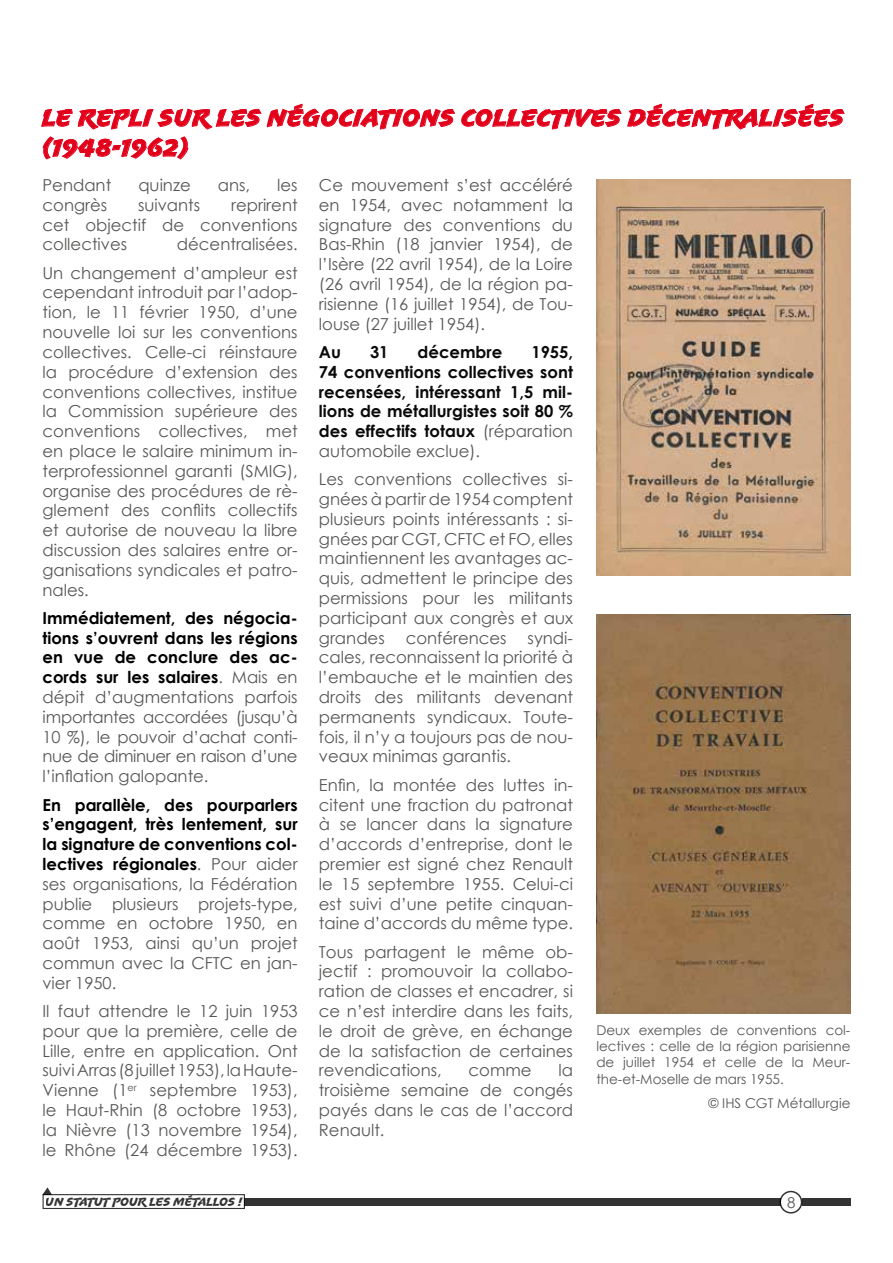
<style>
.page{position:relative;width:893px;height:1263px;background:#fff}
.page>*{position:absolute;margin:0;border:0;box-sizing:border-box;transform-origin:0 0}
.t1{font:24px/30px "Uppercut Angle";letter-spacing:.03em;color:#e2001a}
.t2{font:16.5px/19.8px "Century Gothic";color:#575756;text-align:justify}
.t3{font:700 16.5px/19.8px "Century Gothic";color:#0a0a0a;text-align:justify}
.t4{font:15px "Century Gothic";color:#575756}
.t5{font:13.5px/16.2px "Century Gothic";color:#575756;text-align:justify}
.t6{font:12px "Uppercut Angle";color:#000}
.s1{font-weight:700;color:#000}
.s2{font-weight:400;color:#575756}
</style>
<div class="page">
<div style="left:245px;top:1198px;width:536px;height:7px;background:#333"></div>
<svg style="left:42px;top:1187px;width:203px;height:22px"></svg>
<div style="left:779px;top:1191px;width:23px;height:22px;border:2px solid #000;border-radius:50%"></div>
<div style="left:801px;top:1198px;width:49px;height:7px;background:#333"></div>
<svg style="left:41px;top:103px;width:804px;height:27px"></svg>
<svg style="left:42px;top:136px;width:147px;height:24px"></svg>
<img style="left:596px;top:179px;width:255px;height:397px">
<img style="left:596px;top:614px;width:255px;height:400px">
<h1 class="t1" style="left:43px;top:102px;width:803px">LE REPLI SUR LES NÉGOCIATIONS COLLECTIVES DÉCENTRALISÉES (1948-1962)</h1>
<p class="t2" style="left:43px;top:175px;width:70px">Pendant</p>
<p class="t2" style="left:138px;top:175px;width:54px">quinze</p>
<p class="t2" style="left:218px;top:175px;width:34px">ans,</p>
<p class="t2" style="left:277px;top:175px;width:22px">les</p>
<p class="t2" style="left:43px;top:195px;width:66px">congrès</p>
<p class="t2" style="left:138px;top:195px;width:64px">suivants</p>
<p class="t2" style="left:43px;top:195px;width:257px;text-indent:189px">reprirent cet objectif de conventions collectives</p>
<p class="t2" style="left:43px;top:230px;width:257px;line-height:28.3px;text-align:right">décentralisées.<br>Un changement d’ampleur est</p>
<p class="t2" style="left:43px;top:282px;width:257px">cependant introduit par l’adop&shy;tion, le 11 février 1950, d’une nouvelle loi sur les conventions collectives. Celle-ci réinstaure la procédure d’extension des conventions collectives, institue la Commission supérieure des conventions collectives, met en place le salaire minimum in&shy;terprofessionnel garanti (SMIG), organise des procédures de rè&shy;glement des conflits collectifs et autorise de nouveau la libre discussion des salaires entre or&shy;ganisations syndicales et patro&shy;nales.</p>
<p class="t2" style="left:43px;top:608px;width:257px"><span class="s1">Immédiatement, des négocia&shy;tions s’ouvrent dans les régions en vue de conclure des ac&shy;cords sur les salaires</span>. Mais en dépit d’augmentations parfois importantes accordées (jusqu’à 10 %), le pouvoir d’achat conti&shy;nue de diminuer en raison d’une l’inflation galopante.</p>
<p class="t2" style="left:43px;top:794px;width:257px"><span class="s1">En parallèle, des pourparlers s’engagent, très lentement, sur la signature de conventions col&shy;lectives régionales</span>. Pour aider ses organisations, la Fédération publie plusieurs projets-type, comme en octobre 1950, en août 1953, ainsi qu’un projet commun avec la CFTC en jan&shy;vier 1950.</p>
<p class="t2" style="left:43px;top:1001px;width:257px">Il faut attendre le 12 juin 1953 pour que la première, celle de Lille, entre en application. Ont suivi Arras (8 juillet 1953), la Haute-Vienne (1<sup>er</sup> septembre 1953), le Haut-Rhin (8 octobre 1953), la Nièvre (13 novembre 1954), le Rhône (24 décembre 1953).</p>
<p class="t6" style="left:46px;top:1194px;width:198px">UN STATUT POUR LES MÉTALLOS !</p>
<p class="t2" style="left:319px;top:175px;width:256px">Ce mouvement s’est accéléré en 1954, avec notamment la signature des conventions du Bas-Rhin (18 janvier 1954), de l’Isère (22 avril 1954), de la Loire (26 avril 1954), de la région pa&shy;risienne (16 juillet 1954), de Tou&shy;louse (27 juillet 1954).</p>
<p class="t3" style="left:319px;top:341px;width:24px">Au</p>
<p class="t3" style="left:370px;top:341px;width:20px">31</p>
<p class="t3" style="left:418px;top:341px;width:86px">décembre</p>
<p class="t3" style="left:319px;top:341px;width:256px;text-indent:212px">1955, 74 conventions collectives sont recensées, intéressant 1,5 mil&shy;lions de métallurgistes soit 80 % des effectifs totaux <span class="s2">(réparation automobile exclue).</span></p>
<p class="t2" style="left:319px;top:469px;width:256px">Les conventions collectives si&shy;gnées à partir de 1954 comptent plusieurs points intéressants : si&shy;gnées par CGT, CFTC et FO, elles maintiennent les avantages ac&shy;quis, admettent le principe des permissions pour les militants participant aux congrès et aux grandes</p>
<p class="t2" style="left:406px;top:627px;width:103px">conférences</p>
<p class="t2" style="left:319px;top:627px;width:256px;text-indent:209px">syndi&shy;cales, reconnaissent la priorité à l’embauche et le maintien des droits des militants devenant permanents syndicaux. Toute&shy;fois, il n’y a toujours pas de nou&shy;veaux minimas garantis.</p>
<p class="t2" style="left:319px;top:775px;width:256px">Enfin, la montée des luttes in&shy;citent une fraction du patronat à se lancer dans la signature d’accords d’entreprise, dont le premier est signé chez Renault le 15 septembre 1955. Celui-ci est suivi d’une petite cinquan&shy;taine d’accords du même type.</p>
<p class="t2" style="left:319px;top:941px;width:256px">Tous partagent le même ob&shy;jectif : promouvoir la collabo&shy;ration de classes et encadrer, si ce n’est interdire dans les faits, le droit de grève, en échange de la satisfaction de certaines revendications,</p>
<p class="t2" style="left:319px;top:1060px;width:256px;text-indent:239px">la troisième semaine de congés payés dans le cas de l’accord Renault.</p>
<p class="t2" style="left:469px;top:1060px;width:65px">comme</p>
<p class="t5" style="left:596px;top:1022px;width:256px">Deux exemples de conventions col&shy;lectives : celle de la région parisienne de juillet 1954 et celle de la Meur&shy;the-et-Moselle de mars 1955.</p>
<p class="t5" style="left:708px;top:1095px;width:144px">© IHS CGT Métallurgie</p>
<p class="t4" style="left:787px;top:1192px;width:10px">8</p>
</div>
